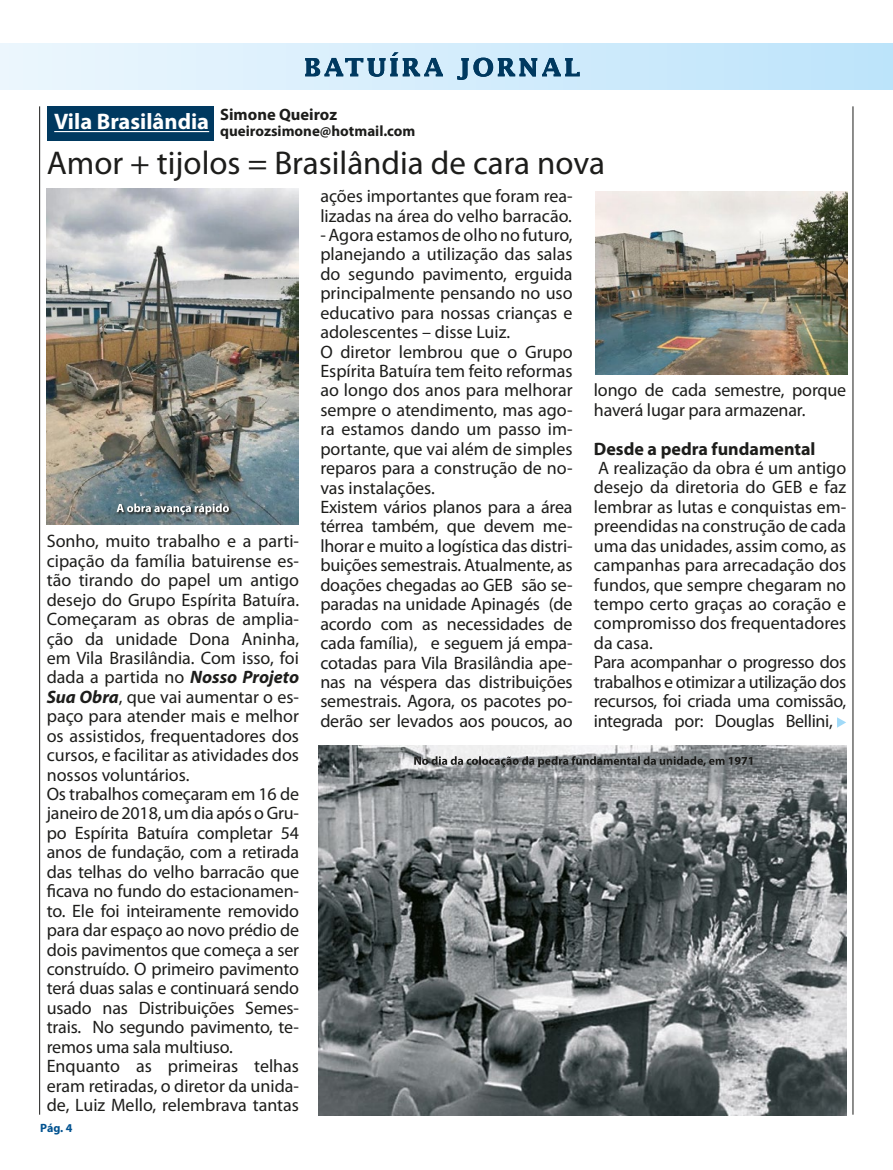
<style>
.page{position:relative;width:893px;height:1170px;background:#fff}
.page>*{position:absolute;margin:0;border:0;box-sizing:border-box;transform-origin:0 0}
.t1{font:33px "Myriad Pro";color:#1d1d1b}
.t2{font:700 22.5px "Myriad Pro";color:#fff}
.t3{font:18px/19.4px "Myriad Pro";letter-spacing:-.005em;color:#1d1d1b}
.t4{font:700 18px "Myriad Pro";color:#1d1d1b}
.t5{font:700 15px "Myriad Pro";color:#1d1d1b}
.t6{font:700 12px "Myriad Pro";color:#005290}
.s1{font-weight:700;font-style:italic}
</style>
<div class="page">
<div style="left:0;top:44px;width:893px;height:45px;background:linear-gradient(to right,#ecf6fd,#bde4fa)"></div>
<hr style="left:853px;top:106px;width:1px;height:1008px;background:#1d1d1b">
<hr style="left:39px;top:106px;width:1px;height:1008px;background:#1d1d1b">
<svg style="left:305px;top:52px;width:138px;height:25px;background:#8aadc3"></svg>
<svg style="left:457px;top:58px;width:123px;height:22px;background:#7ca3bc"></svg>
<div style="left:47px;top:106px;width:166px;height:34px;background:#003960"></div>
<hr style="left:54px;top:131px;width:155px;height:1px;background:#fff">
<svg style="left:837px;top:717px;width:9px;height:10px"></svg>
<img style="left:319px;top:746px;width:527px;height:369px">
<svg style="left:414px;top:756px;width:338px;height:11px;background:#707374"></svg>
<img style="left:595px;top:191px;width:253px;height:183px">
<img style="left:47px;top:189px;width:252px;height:335px">
<svg style="left:116px;top:503px;width:116px;height:15px"></svg>
<svg style="left:117px;top:503px;width:112px;height:11px"></svg>
<p class="t2" style="left:54px;top:107px;width:284px">Vila Brasilândia <sup>Simone</sup> <sup>Queiroz</sup></p>
<p class="t5" style="left:220px;top:121px;width:197px">queirozsimone@hotmail.com</p>
<h1 class="t1" style="left:47px;top:143px;width:560px">Amor + tijolos = Brasilândia de cara nova</h1>
<p class="t3" style="left:47px;top:531px;width:254px">Sonho, muito trabalho e a parti&shy;cipação da família batuirense es&shy;tão tirando do papel um antigo desejo do Grupo Espírita Batuíra.<br>Começaram as obras de amplia&shy;ção da unidade Dona Aninha, em Vila Brasilândia. Com isso, foi dada a partida no <span class="s1">Nosso Projeto<br>Sua Obra</span>, que vai aumentar o es&shy;paço para atender mais e melhor os assistidos, frequentadores dos cursos, e facilitar as atividades dos nossos voluntários.<br>Os trabalhos começaram em 16 de janeiro de 2018, um dia após o Gru&shy;po Espírita Batuíra completar 54 anos de fundação, com a retirada das telhas do velho barracão que ficava no fundo do estacionamen&shy;to. Ele foi inteiramente removido para dar espaço ao novo prédio de dois pavimentos que começa a ser construído. O primeiro pavimento terá duas salas e continuará sendo usado nas Distribuições Semes&shy;trais. No segundo pavimento, te&shy;remos uma sala multiuso.<br>Enquanto as primeiras telhas eram retiradas, o diretor da unida&shy;de, Luiz Mello, relembrava tantas</p>
<p class="t6" style="left:40px;top:1120px;width:34px">Pág. 4</p>
<p class="t3" style="left:320px;top:186px;width:254px">ações importantes que foram rea&shy;lizadas na área do velho barracão.</p>
<p class="t3" style="left:320px;top:225px;width:254px">- Agora estamos de olho no futuro, planejando a utilização das salas do segundo pavimento, erguida principalmente pensando no uso educativo para nossas crianças e adolescentes – disse Luiz.<br>O diretor lembrou que o Grupo<br>Espírita Batuíra tem feito reformas ao longo dos anos para melhorar sempre o atendimento, mas ago&shy;ra estamos dando um passo im&shy;portante, que vai além de simples reparos para a construção de no&shy;vas instalações.<br>Existem vários planos para a área térrea também, que devem me&shy;lhorar e muito a logística das distri&shy;buições semestrais. Atualmente, as doações chegadas ao GEB são se&shy;paradas na unidade Apinagés (de acordo com as necessidades de cada família), e seguem já empa&shy;cotadas para Vila Brasilândia ape&shy;nas na véspera das distribuições semestrais. Agora, os pacotes po&shy;derão ser levados aos poucos, ao</p>
<p class="t3" style="left:594px;top:380px;width:254px">longo de cada semestre, porque haverá lugar para armazenar.</p>
<p class="t4" style="left:594px;top:436px;width:223px">Desde a pedra fundamental</p>
<p class="t3" style="left:594px;top:458px;width:254px">A realização da obra é um antigo desejo da diretoria do GEB e faz lembrar as lutas e conquistas em&shy;preendidas na construção de cada uma das unidades, assim como, as campanhas para arrecadação dos fundos, que sempre chegaram no tempo certo graças ao coração e compromisso dos frequentadores da casa.<br>Para acompanhar o progresso dos trabalhos e otimizar a utilização dos recursos, foi criada uma comissão, integrada por: Douglas Bellini,</p>
</div>
